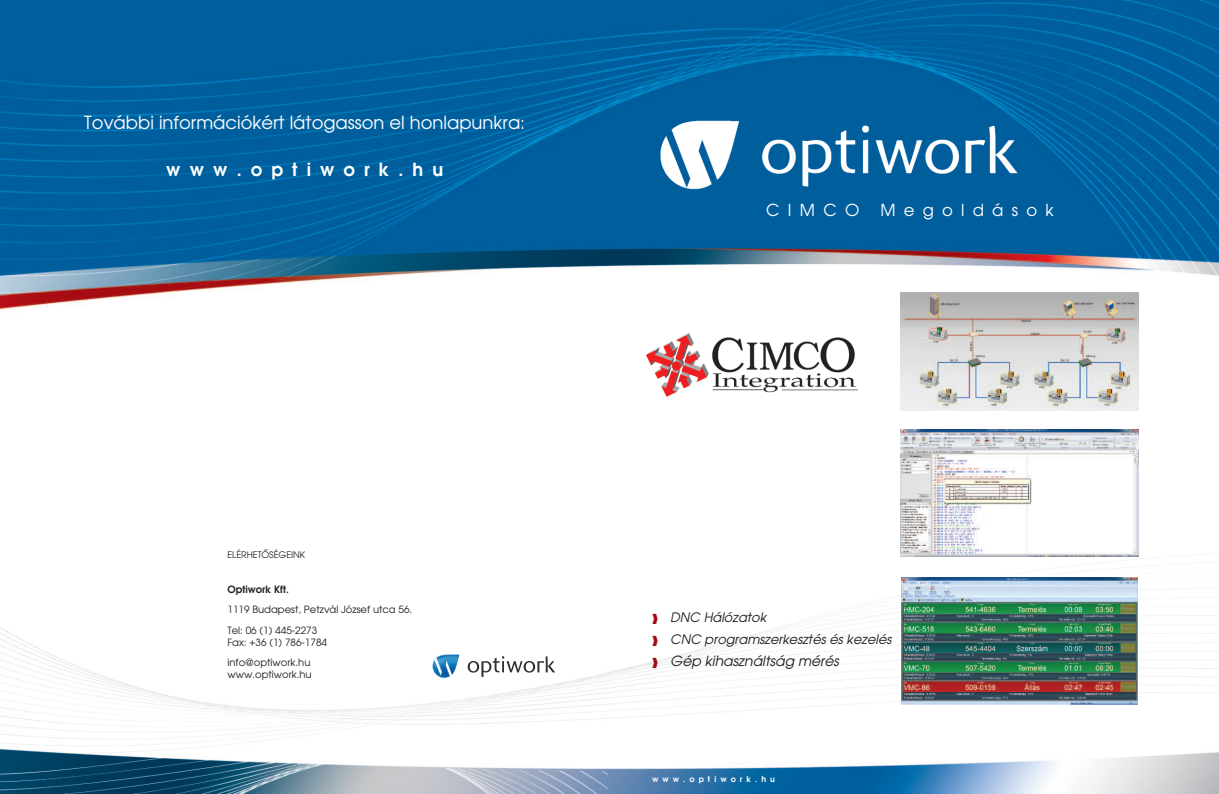
<style>
.page{position:relative;width:1219px;height:794px;background:#fff}
.page>*{position:absolute;margin:0;border:0;box-sizing:border-box;transform-origin:0 0}
.t1{font:18px "Avant Garde H";color:#fff}
.t2{font:600 18px "Avant Garde H";letter-spacing:.505em;color:#fff}
.t3{font:16.5px "Avant Garde H";letter-spacing:.5em;color:#fff}
.t4{font:italic 14px "Avant Garde H";color:#231f20}
.t5{font:italic 13px/22px "Avant Garde H";color:#231f20}
.t6{font:10px/20.5px "Avant Garde H";color:#231f20}
.t7{font:600 10px "Avant Garde H";color:#231f20}
.t8{font:9px "Avant Garde H";color:#231f20}
.t9{font:600 8px "Avant Garde H";letter-spacing:.505em;color:#fff}
.s1{color:#a70a12}
</style>
<div class="page">
<img style="left:0;top:0;width:1219px;height:794px">
<svg style="left:468px;top:656px;width:87px;height:21px"></svg>
<svg style="left:432px;top:654px;width:27px;height:24px"></svg>
<img style="left:646px;top:333px;width:214px;height:63px">
<img style="left:652px;top:111px;width:370px;height:83px">
<img style="left:901px;top:292px;width:237px;height:118px">
<img style="left:901px;top:429px;width:237px;height:127px">
<div style="left:901px;top:575px;width:237px;height:132px;background:linear-gradient(to right,#fff,#fff)"></div>
<img style="left:901px;top:577px;width:237px;height:127px">
<h1 class="t1" style="left:84px;top:112px;width:442px">További információkért látogasson el honlapunkra:</h1>
<h1 class="t2" style="left:166px;top:159px;width:278px">www.optiwork.hu</h1>
<h2 class="t3" style="left:766px;top:201px;width:95px">CIMCO</h2>
<h2 class="t3" style="left:880px;top:201px;width:175px">Megoldások</h2>
<p class="t8" style="left:227px;top:550px;width:79px">ELÉRHETÔSÉGEINK</p>
<p class="t7" style="left:227px;top:583px;width:63px">Optiwork Kft.</p>
<p class="t6" style="left:227px;top:599px;width:186px">1119 Budapest, Petzvál József utca 56.<br>Tel: 06 (1) 445-2273</p>
<p class="t6" style="left:227px;top:632px;width:101px">Fax: +36 (1) 786-1784 info@optiwork.hu</p>
<p class="t6" style="left:227px;top:664px;width:86px">www.optiwork.hu</p>
<h3 class="t5" style="left:652px;top:606px;width:241px"><span class="s1">❱</span> DNC Hálózatok<br><span class="s1">❱</span> CNC programszerkesztés és kezelés</h3>
<h3 class="t4" style="left:652px;top:652px;width:188px"><span class="s1">❱</span> Gép kihasználtság mérés</h3>
<p class="t9" style="left:652px;top:774px;width:125px">www.optiwork.hu</p>
</div>
